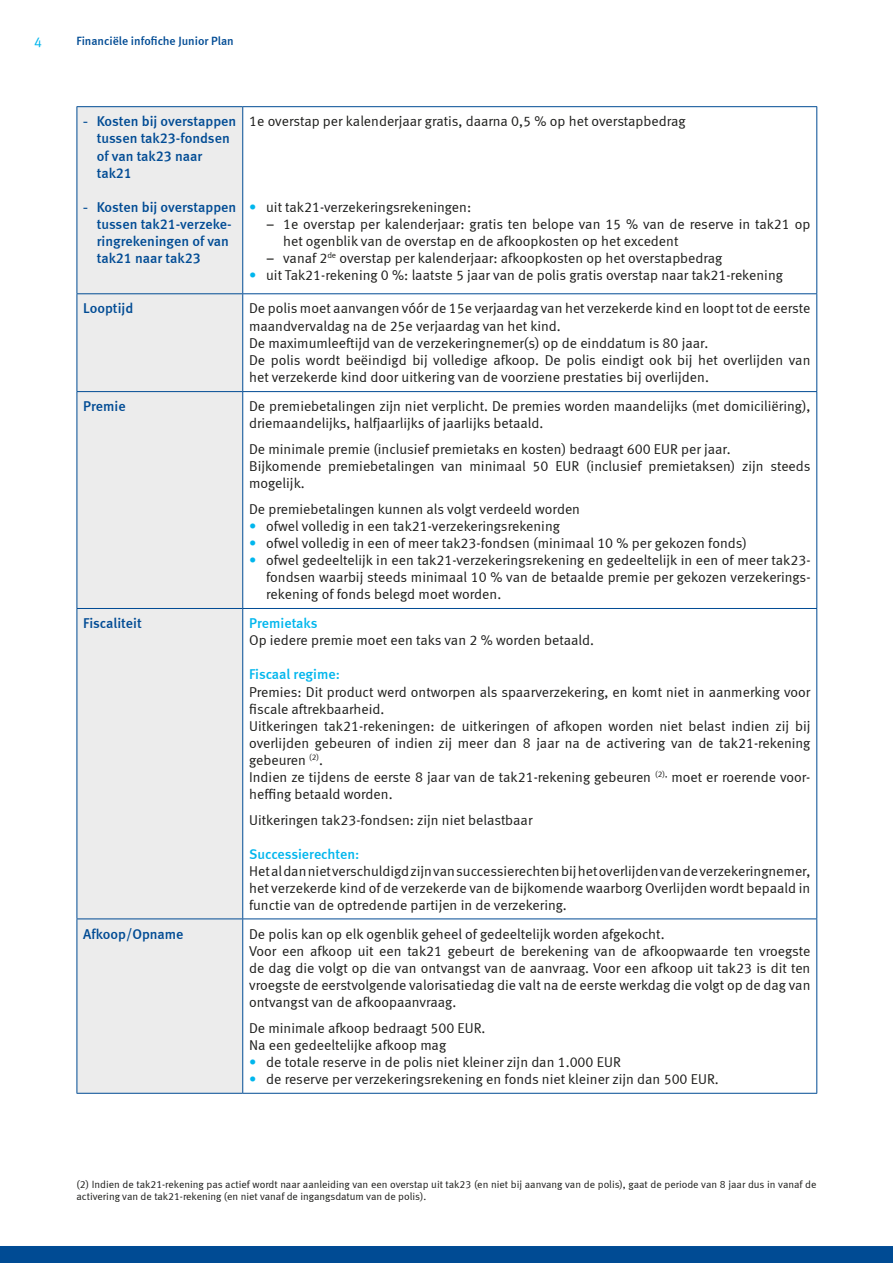
<style>
.page{position:relative;width:893px;height:1263px;background:#fff}
.page>*{position:absolute;margin:0;border:0;box-sizing:border-box;transform-origin:0 0}
.t1{font:14.25px/17.1px "Meta Normal LF";color:#1d1d1b}
.t2{font:14.25px/17.1px "Meta Medium LF";color:#004b94}
.t3{font:14.25px "Meta Medium LF";color:#00b6ed}
.t4{font:14.25px "Meta Normal LF";color:#00b6ed}
.t5{font:12px "Meta Medium LF";color:#004b94}
.t6{font:10.5px/12.6px "Meta Normal LF";color:#1d1d1b}
.s1{font-family:"Arial"}
.s2{color:#00b6ed}
.s3{font-family:"Meta Medium LF"}
</style>
<div class="page">
<div style="left:0;top:1246px;width:893px;height:17px;background:#004b94"></div>
<div style="left:78px;top:107px;width:164px;height:986px;background:#ececec"></div>
<hr style="left:242px;top:107px;width:1px;height:186px;background:#004b94">
<hr style="left:77px;top:294px;width:1px;height:97px;background:#004b94">
<hr style="left:242px;top:294px;width:1px;height:97px;background:#004b94">
<hr style="left:816px;top:294px;width:1px;height:97px;background:#004b94">
<hr style="left:77px;top:391px;width:166px;height:1px;background:#004b94">
<hr style="left:77px;top:392px;width:1px;height:216px;background:#004b94">
<hr style="left:243px;top:391px;width:574px;height:1px;background:#004b94">
<hr style="left:242px;top:392px;width:1px;height:216px;background:#004b94">
<hr style="left:816px;top:392px;width:1px;height:216px;background:#004b94">
<hr style="left:77px;top:608px;width:166px;height:1px;background:#004b94">
<hr style="left:77px;top:609px;width:1px;height:309px;background:#004b94">
<hr style="left:243px;top:608px;width:574px;height:1px;background:#004b94">
<hr style="left:242px;top:609px;width:1px;height:309px;background:#004b94">
<hr style="left:816px;top:609px;width:1px;height:309px;background:#004b94">
<hr style="left:77px;top:918px;width:166px;height:1px;background:#004b94">
<hr style="left:77px;top:919px;width:1px;height:174px;background:#004b94">
<hr style="left:243px;top:918px;width:574px;height:1px;background:#004b94">
<hr style="left:242px;top:919px;width:1px;height:174px;background:#004b94">
<hr style="left:816px;top:919px;width:1px;height:174px;background:#004b94">
<hr style="left:77px;top:1093px;width:166px;height:1px;background:#004b94">
<hr style="left:243px;top:1093px;width:574px;height:1px;background:#004b94">
<hr style="left:77px;top:106px;width:166px;height:1px;background:#004b94">
<hr style="left:77px;top:107px;width:1px;height:186px;background:#004b94">
<hr style="left:243px;top:106px;width:574px;height:1px;background:#004b94">
<hr style="left:816px;top:107px;width:1px;height:186px;background:#004b94">
<hr style="left:77px;top:293px;width:166px;height:1px;background:#004b94">
<hr style="left:243px;top:293px;width:574px;height:1px;background:#004b94">
<p class="t4" style="left:34px;top:34px;width:9px">4</p>
<p class="t5" style="left:77px;top:34px;width:159px">Financiële infofiche Junior Plan</p>
<p class="t2" style="left:97px;top:113px;width:141px;text-indent:-13px"><span class="s1">-</span> Kosten bij overstappen tussen tak23-fondsen of van tak23 naar tak21</p>
<p class="t2" style="left:97px;top:198px;width:141px;text-indent:-13px"><span class="s1">-</span> Kosten bij overstappen tussen tak21-verzeke&shy;ringrekeningen of van tak21 naar tak23</p>
<p class="t1" style="left:249px;top:113px;width:438px">1e overstap per kalenderjaar gratis, daarna 0,5 % op het overstapbedrag</p>
<p class="t1" style="left:249px;top:198px;width:224px"><span class="s2">•</span> uit tak21-verzekeringsrekeningen:</p>
<p class="t1" style="left:283px;top:215px;width:529px;text-indent:-17px"><span class="s3">–</span> 1e overstap per kalenderjaar: gratis ten belope van 15 % van de reserve in tak21 op het ogenblik van de overstap en de afkoopkosten op het excedent</p>
<p class="t1" style="left:266px;top:249px;width:458px"><span class="s3">–</span> vanaf 2<sup>de</sup> overstap per kalenderjaar: afkoopkosten op het overstapbedrag</p>
<p class="t1" style="left:249px;top:267px;width:535px"><span class="s2">•</span> uit Tak21-rekening 0 %: laatste 5 jaar van de polis gratis overstap naar tak21-rekening</p>
<p class="t2" style="left:83px;top:300px;width:52px">Looptijd</p>
<p class="t1" style="left:249px;top:300px;width:563px">De polis moet aanvangen vóór de 15e verjaardag van het verzekerde kind en loopt tot de eerste maandvervaldag na de 25e verjaardag van het kind.<br>De maximumleeftijd van de verzekeringnemer(s) op de einddatum is 80 jaar.<br>De polis wordt beëindigd bij volledige afkoop. De polis eindigt ook bij het overlijden van het verzekerde kind door uitkering van de voorziene prestaties bij overlijden.</p>
<p class="t2" style="left:83px;top:398px;width:44px">Premie</p>
<p class="t1" style="left:249px;top:398px;width:563px">De premiebetalingen zijn niet verplicht. De premies worden maandelijks (met domiciliëring), driemaandelijks, halfjaarlijks of jaarlijks betaald.</p>
<p class="t1" style="left:249px;top:440px;width:563px">De minimale premie (inclusief premietaks en kosten) bedraagt 600 EUR per jaar.<br>Bijkomende premiebetalingen van minimaal 50 EUR (inclusief premietaksen) zijn steeds mogelijk.</p>
<p class="t1" style="left:249px;top:500px;width:332px">De premiebetalingen kunnen als volgt verdeeld worden</p>
<p class="t1" style="left:249px;top:517px;width:312px"><span class="s2">•</span> ofwel volledig in een tak21-verzekeringsrekening</p>
<p class="t1" style="left:249px;top:534px;width:499px"><span class="s2">•</span> ofwel volledig in een of meer tak23-fondsen (minimaal 10 % per gekozen fonds)</p>
<p class="t1" style="left:266px;top:551px;width:546px;text-align:justify;text-indent:-17px"><span class="s2">•</span> ofwel gedeeltelijk in een tak21-verzekeringsrekening en gedeeltelijk in een of meer tak23- fondsen waarbij steeds minimaal 10 % van de betaalde premie per gekozen verzekerings&shy;rekening of fonds belegd moet worden.</p>
<p class="t2" style="left:83px;top:614px;width:60px">Fiscaliteit</p>
<p class="t3" style="left:249px;top:615px;width:70px">Premietaks</p>
<p class="t1" style="left:249px;top:632px;width:346px">Op iedere premie moet een taks van 2 % worden betaald.</p>
<p class="t3" style="left:249px;top:666px;width:92px">Fiscaal regime:</p>
<p class="t1" style="left:249px;top:683px;width:563px">Premies: Dit product werd ontworpen als spaarverzekering, en komt niet in aanmerking voor fiscale aftrekbaarheid.<br>Uitkeringen tak21-rekeningen: de uitkeringen of afkopen worden niet belast indien zij bij overlijden gebeuren of indien zij meer dan 8 jaar na de activering van de tak21-rekening gebeuren <sup>(2)</sup>.<br>Indien ze tijdens de eerste 8 jaar van de tak21-rekening gebeuren <sup>(2),</sup> moet er roerende voor&shy;heffing betaald worden.</p>
<p class="t1" style="left:249px;top:811px;width:285px">Uitkeringen tak23-fondsen: zijn niet belastbaar</p>
<p class="t3" style="left:249px;top:846px;width:112px">Successierechten:</p>
<p class="t1" style="left:249px;top:862px;width:563px;text-align:justify">Het al dan niet verschuldigd zijn van successierechten bij het overlijden van de verzekeringnemer, het verzekerde kind of de verzekerde van de bijkomende waarborg Overlijden wordt bepaald in functie van de optredende partijen in de verzekering.</p>
<p class="t2" style="left:83px;top:925px;width:102px">Afkoop/Opname</p>
<p class="t1" style="left:249px;top:925px;width:563px">De polis kan op elk ogenblik geheel of gedeeltelijk worden afgekocht.<br>Voor een afkoop uit een tak21 gebeurt de berekening van de afkoopwaarde ten vroegste de dag die volgt op die van ontvangst van de aanvraag. Voor een afkoop uit tak23 is dit ten vroegste de eerstvolgende valorisatiedag die valt na de eerste werkdag die volgt op de dag van ontvangst van de afkoopaanvraag.</p>
<p class="t1" style="left:249px;top:1019px;width:238px">De minimale afkoop bedraagt 500 EUR.<br>Na een gedeeltelijke afkoop mag</p>
<p class="t1" style="left:249px;top:1053px;width:373px"><span class="s2">•</span> de totale reserve in de polis niet kleiner zijn dan 1.000 EUR</p>
<p class="t1" style="left:249px;top:1070px;width:471px"><span class="s2">•</span> de reserve per verzekeringsrekening en fonds niet kleiner zijn dan 500 EUR.</p>
<p class="t6" style="left:77px;top:1178px;width:741px">(2) Indien de tak21-rekening pas actief wordt naar aanleiding van een overstap uit tak23 (en niet bij aanvang van de polis), gaat de periode van 8 jaar dus in vanaf de activering van de tak21-rekening (en niet vanaf de ingangsdatum van de polis).</p>
</div>
